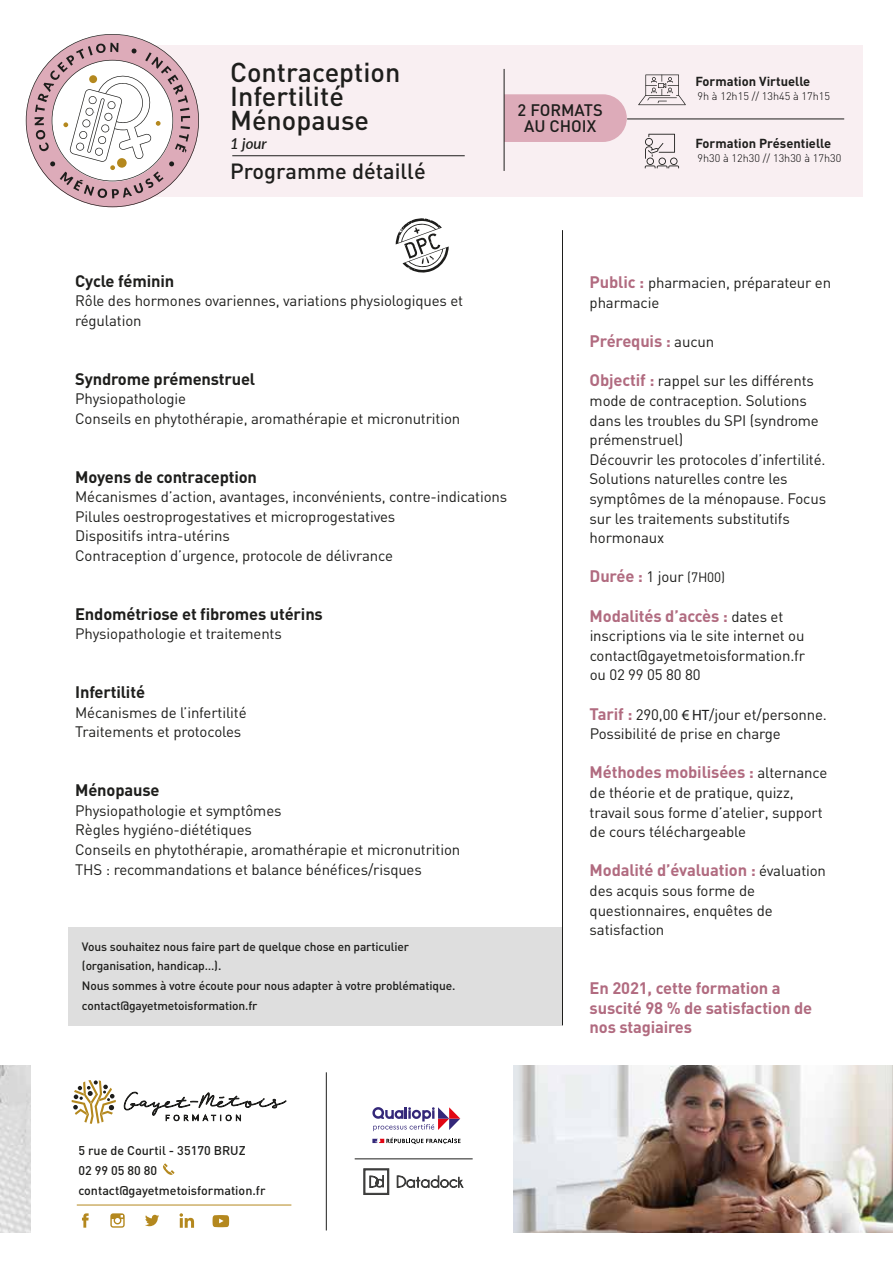
<style>
.page{position:relative;width:893px;height:1263px;background:#fff}
.page>*{position:absolute;margin:0;border:0;box-sizing:border-box;transform-origin:0 0}
.t1{font:500 27px/24px "DIN";color:#1e1e1c}
.t2{font:500 21.75px "DIN";color:#1e1e1c}
.t3{font:700 16.5px/19.6px "DIN";letter-spacing:-.01em;color:#b16b80}
.t4{font:700 16.5px "DIN";letter-spacing:-.01em;color:#1e1e1c}
.t5{font:500 16.5px/16.5px "DIN";color:#1d1d1b;text-align:center}
.t6{font:15px/19.6px "DIN";letter-spacing:-.01em;color:#1e1e1c}
.t7{font:italic 600 15px "Lato";color:#1e1e1c}
.t8{font:700 12.9px "DIN";color:#1e1e1c}
.t9{font:500 12.6px/19.6px "DIN";color:#1e1e1c}
.t10{font:500 12px/19.6px "DIN";letter-spacing:-.01em;color:#1e1e1c}
.t11{font:300 10.95px "DIN";color:#010101}
.s1{font-weight:700;font-size:16.5px;color:#b16b80}
.s2{font-weight:400;font-size:15px;color:#1e1e1c}
.s3{font-weight:400;font-size:13.5px;color:#1e1e1c}
.s4{font-family:"Myriad Pro"}
</style>
<div class="page">
<div style="left:68px;top:927px;width:494px;height:99px;background:#dedede"></div>
<div style="left:77px;top:45px;width:785px;height:152px;background:#f9eff2"></div>
<div style="left:505px;top:94px;width:122px;height:48px;background:#ddabb9"></div>
<img style="left:513px;top:1065px;width:379px;height:168px">
<img style="left:0;top:1065px;width:31px;height:168px">
<hr style="left:562px;top:230px;width:1px;height:795px;background:#1e1e1c">
<svg style="left:638px;top:75px;width:48px;height:30px"></svg>
<svg style="left:645px;top:134px;width:34px;height:34px"></svg>
<svg style="left:396px;top:218px;width:53px;height:55px"></svg>
<svg style="left:72px;top:1080px;width:44px;height:44px"></svg>
<svg style="left:123px;top:1091px;width:163px;height:30px"></svg>
<svg style="left:82px;top:1213px;width:7px;height:15px"></svg>
<svg style="left:110px;top:1213px;width:15px;height:15px"></svg>
<svg style="left:145px;top:1215px;width:14px;height:11px"></svg>
<svg style="left:180px;top:1213px;width:14px;height:15px"></svg>
<hr style="left:77px;top:1205px;width:214px;height:1px;background:#b4881e">
<svg style="left:213px;top:1215px;width:16px;height:12px"></svg>
<svg style="left:163px;top:1163px;width:12px;height:12px"></svg>
<hr style="left:627px;top:119px;width:217px;height:1px;background:#1e1e1c">
<hr style="left:355px;top:1158px;width:118px;height:1px;background:#1d1d1b">
<svg style="left:396px;top:1175px;width:68px;height:13px"></svg>
<svg style="left:363px;top:1168px;width:26px;height:27px"></svg>
<hr style="left:504px;top:69px;width:1px;height:102px;background:#1e1e1c">
<svg style="left:372px;top:1107px;width:88px;height:24px"></svg>
<svg style="left:372px;top:1137px;width:88px;height:7px"></svg>
<hr style="left:326px;top:1072px;width:1px;height:158px;background:#1e1e1c">
<svg style="left:26px;top:34px;width:173px;height:173px"></svg>
<div style="left:89px;top:75px;width:8px;height:8px;background:#b4881e;border-radius:50%"></div>
<hr style="left:232px;top:155px;width:233px;height:1px;background:#1d1d1b">
<h1 class="t1" style="left:230px;top:62px;width:172px">Contraception<br>Infertilité<br>Ménopause</h1>
<p class="t7" style="left:230px;top:138px;width:38px">1 jour</p>
<h2 class="t2" style="left:230px;top:161px;width:197px">Programme détaillé</h2>
<p class="t5" style="left:518px;top:102px;width:87px">2 FORMATS<br>AU CHOIX</p>
<p class="t8" style="left:695px;top:76px;width:116px">Formation Virtuelle</p>
<p class="t11" style="left:697px;top:90px;width:134px">9h à 12h15 // 13h45 à 17h15</p>
<p class="t8" style="left:695px;top:138px;width:137px">Formation Présentielle</p>
<p class="t11" style="left:697px;top:151px;width:145px">9h30 à 12h30 // 13h30 à 17h30</p>
<p class="t4" style="left:75px;top:274px;width:101px">Cycle féminin</p>
<p class="t6" style="left:75px;top:292px;width:389px">Rôle des hormones ovariennes, variations physiologiques et régulation</p>
<p class="t4" style="left:75px;top:372px;width:182px">Syndrome prémenstruel</p>
<p class="t6" style="left:75px;top:390px;width:387px">Physiopathologie<br>Conseils en phytothérapie, aromathérapie et micronutrition</p>
<p class="t4" style="left:75px;top:470px;width:183px">Moyens de contraception</p>
<p class="t6" style="left:75px;top:488px;width:434px">Mécanismes d’action, avantages, inconvénients, contre-indications Pilules oestroprogestatives et microprogestatives<br>Dispositifs intra-utérins<br>Contraception d’urgence, protocole de délivrance</p>
<p class="t4" style="left:75px;top:607px;width:249px">Endométriose et fibromes utérins</p>
<p class="t6" style="left:75px;top:625px;width:208px">Physiopathologie et traitements</p>
<p class="t4" style="left:75px;top:685px;width:71px">Infertilité</p>
<p class="t6" style="left:75px;top:704px;width:173px">Mécanismes de l’infertilité<br>Traitements et protocoles</p>
<p class="t4" style="left:75px;top:783px;width:86px">Ménopause</p>
<p class="t6" style="left:75px;top:802px;width:387px">Physiopathologie et symptômes<br>Règles hygiéno-diététiques<br>Conseils en phytothérapie, aromathérapie et micronutrition THS : recommandations et balance bénéfices/risques</p>
<p class="t10" style="left:82px;top:937px;width:375px">Vous souhaitez nous faire part de quelque chose en particulier (organisation, handicap…).<br>Nous sommes à votre écoute pour nous adapter à votre problématique. contact@gayetmetoisformation.fr</p>
<p class="t6" style="left:590px;top:274px;width:243px"><span class="s1">Public :</span> pharmacien, préparateur en pharmacie</p>
<p class="t3" style="left:590px;top:333px;width:126px">Prérequis : <span class="s2">aucun</span></p>
<p class="t6" style="left:590px;top:372px;width:238px"><span class="s1">Objectif :</span> rappel sur les différents mode de contraception. Solutions dans les troubles du SPI (syndrome prémenstruel)<br>Découvrir les protocoles d’infertilité.<br>Solutions naturelles contre les symptômes de la ménopause. Focus sur les traitements substitutifs hormonaux</p>
<p class="t3" style="left:590px;top:568px;width:137px">Durée : <span class="s2">1 jour</span> <span class="s3">(7H00)</span></p>
<p class="t3" style="left:590px;top:607px;width:195px">Modalités d’accès : <span class="s2">dates et</span></p>
<p class="t6" style="left:590px;top:627px;width:217px;text-align:justify">inscriptions via le site internet ou contact@gayetmetoisformation.fr ou 02 99 05 80 80</p>
<p class="t6" style="left:590px;top:705px;width:239px"><span class="s1">Tarif :</span> 290,00 <span class="s4">€ HT</span>/jour et/personne.<br>Possibilité de prise en charge</p>
<p class="t3" style="left:590px;top:764px;width:239px">Méthodes mobilisées : <span class="s2">alternance</span></p>
<p class="t6" style="left:590px;top:784px;width:235px">de théorie et de pratique, quizz, travail sous forme d’atelier, support de cours téléchargeable</p>
<p class="t3" style="left:590px;top:862px;width:238px">Modalité d’évaluation : <span class="s2">évaluation</span></p>
<p class="t6" style="left:590px;top:882px;width:185px">des acquis sous forme de questionnaires, enquêtes de satisfaction</p>
<p class="t3" style="left:590px;top:979px;width:224px">En 2021, cette formation a suscité 98 % de satisfaction de nos stagiaires</p>
<p class="t9" style="left:78px;top:1142px;width:189px">5 rue de Courtil - 35170 BRUZ<br>02 99 05 80 80 contact@gayetmetoisformation.fr</p>
</div>
